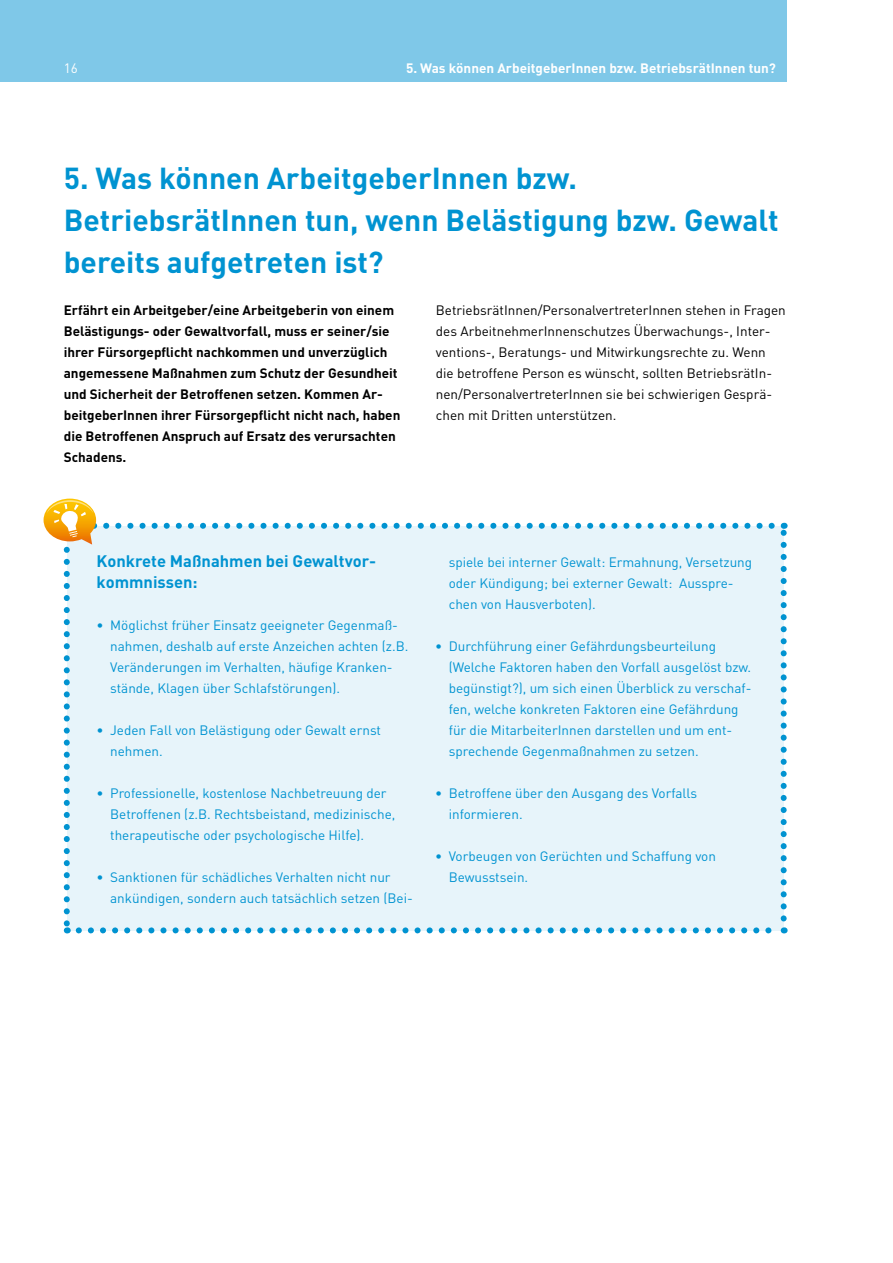
<style>
.page{position:relative;width:893px;height:1263px;background:#fff}
.page>*{position:absolute;margin:0;border:0;box-sizing:border-box;transform-origin:0 0}
.t1{font:700 30px/42px "DIN";color:#0093d1}
.t2{font:700 16.5px/21px "DIN";color:#0093d1}
.t3{font:13.5px/21px "DIN";color:#0093d1}
.t4{font:700 13.5px/21px "DIN";color:#000}
.t5{font:13.5px/21px "DIN";color:#000}
.t6{font:700 13.5px "DIN";color:#fff}
.t7{font:13.5px "DIN";color:#fff}
</style>
<div class="page">
<div style="left:0;top:0;width:787px;height:81px;background:#7fc8e8"></div>
<svg style="left:44px;top:499px;width:743px;height:434px;background:#e5f3f8"></svg>
<p class="t7" style="left:64px;top:60px;width:16px">16</p>
<p class="t6" style="left:406px;top:60px;width:371px">5. Was können ArbeitgeberInnen bzw. BetriebsrätInnen tun?</p>
<h1 class="t1" style="left:64px;top:156px;width:716px">5. Was können ArbeitgeberInnen bzw.<br>BetriebsrätInnen tun, wenn Belästigung bzw. Gewalt bereits aufgetreten ist?</h1>
<p class="t4" style="left:64px;top:299px;width:338px">Erfährt ein Arbeitgeber/eine Arbeitgeberin von einem Belästigungs- oder Gewaltvorfall, muss er seiner/sie ihrer Fürsorgepflicht nachkommen und unverzüglich angemessene Maßnahmen zum Schutz der Gesundheit und Sicherheit der Betroffenen setzen. Kommen Ar&shy;beitgeberInnen ihrer Fürsorgepflicht nicht nach, haben die Betroffenen Anspruch auf Ersatz des verursachten Schadens.</p>
<p class="t5" style="left:436px;top:299px;width:352px">BetriebsrätInnen/PersonalvertreterInnen stehen in Fragen des ArbeitnehmerInnenschutzes Überwachungs-, Inter&shy;ventions-, Beratungs- und Mitwirkungsrechte zu. Wenn die betroffene Person es wünscht, sollten BetriebsrätIn&shy;nen/PersonalvertreterInnen sie bei schwierigen Gesprä&shy;chen mit Dritten unterstützen.</p>
<p class="t2" style="left:97px;top:550px;width:281px">Konkrete Maßnahmen bei Gewaltvor&shy;kommnissen:</p>
<p class="t3" style="left:110px;top:614px;width:300px;text-indent:-14px">• Möglichst früher Einsatz geeigneter Gegenmaß&shy;nahmen, deshalb auf erste Anzeichen achten (z.B.<br>Veränderungen im Verhalten, häufige Kranken&shy;stände, Klagen über Schlafstörungen).</p>
<p class="t3" style="left:110px;top:719px;width:272px;text-indent:-14px">• Jeden Fall von Belästigung oder Gewalt ernst nehmen.</p>
<p class="t3" style="left:110px;top:782px;width:287px;text-indent:-14px">• Professionelle, kostenlose Nachbetreuung der<br>Betroffenen (z.B. Rechtsbeistand, medizinische, therapeutische oder psychologische Hilfe).</p>
<p class="t3" style="left:110px;top:866px;width:304px;text-indent:-14px">• Sanktionen für schädliches Verhalten nicht nur ankündigen, sondern auch tatsächlich setzen (Bei-</p>
<p class="t3" style="left:449px;top:551px;width:305px">spiele bei interner Gewalt: Ermahnung, Versetzung oder Kündigung; bei externer Gewalt: Ausspre&shy;chen von Hausverboten).</p>
<p class="t3" style="left:449px;top:635px;width:304px;text-indent:-14px">• Durchführung einer Gefährdungsbeurteilung (Welche Faktoren haben den Vorfall ausgelöst bzw. begünstigt?), um sich einen Überblick zu verschaf&shy;fen, welche konkreten Faktoren eine Gefährdung für die MitarbeiterInnen darstellen und um ent&shy;sprechende Gegenmaßnahmen zu setzen.</p>
<p class="t3" style="left:449px;top:782px;width:250px;text-indent:-14px">• Betroffene über den Ausgang des Vorfalls informieren.</p>
<p class="t3" style="left:449px;top:845px;width:269px;text-indent:-14px">• Vorbeugen von Gerüchten und Schaffung von<br>Bewusstsein.</p>
</div>
